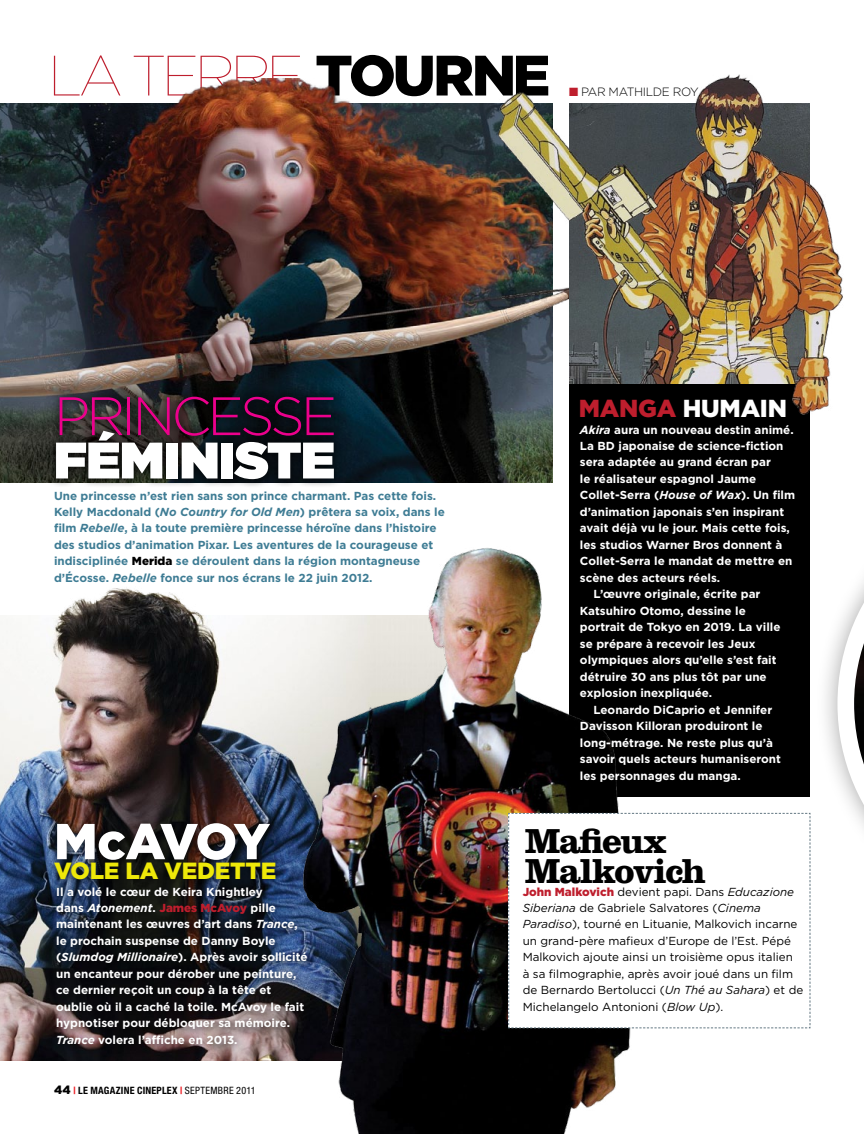
<style>
.page{position:relative;width:864px;height:1134px;background:#fff}
.page>*{position:absolute;margin:0;border:0;box-sizing:border-box;transform-origin:0 0}
.t1{font:100 56.85px "Gotham";letter-spacing:-.08em;color:#be1e2d}
.t2{font:300 54px "Gotham";letter-spacing:-.07em;color:#ec008c}
.t3{font:900 51.3px "Gotham";letter-spacing:-.01em;color:#fff}
.t4{font:900 50.4px "Gotham";letter-spacing:-.01em;color:#fff}
.t5{font:700 36px/30px "Clarendon LT Std";letter-spacing:-.045em;color:#000}
.t6{font:900 24.6px "Gotham";letter-spacing:-.01em;color:#fff}
.t7{font:900 23.4px "Gotham";letter-spacing:.035em;color:#eee809}
.t8{font:300 12px "Gotham";letter-spacing:-.03em;color:#000}
.t9{font:700 11.7px/16.5px "Gotham";color:#fff}
.t10{font:700 11.7px/16.5px "Gotham";color:#3e7c94}
.t11{font:11.7px/16.5px "Gotham";color:#000}
.t12{font:700 condensed 10.2px "Helvetica Neue";letter-spacing:.02em;color:#000}
.s1{font-weight:900;color:#000}
.s2{color:#be1e2d}
.s3{font-style:italic}
.s4{font-weight:900;color:#be1e2d}
.s5{font-family:"Gotham";font-weight:900;font-stretch:normal;font-size:12px}
.s6{color:#ed1d24}
.s7{font-weight:400}
</style>
<div class="page">
<img style="left:61px;top:588px;width:140px;height:27px">
<img style="left:0;top:79px;width:459px;height:25px">
<img style="left:0;top:104px;width:553px;height:379px">
<img style="left:476px;top:92px;width:93px;height:160px">
<img style="left:302px;top:252px;width:267px;height:99px">
<img style="left:0;top:615px;width:285px;height:445px">
<div style="left:48px;top:816px;width:237px;height:73px;background:#000;opacity:.75"></div>
<div style="left:815px;top:475px;width:49px;height:458px;background:#000;opacity:.35"></div>
<svg style="left:837px;top:497px;width:27px;height:413px"></svg>
<div style="left:46px;top:387px;width:298px;height:102px;background:#000;opacity:.75"></div>
<div style="left:50px;top:881px;width:266px;height:173px;background:#000;opacity:.75"></div>
<div style="left:569px;top:384px;width:241px;height:412px;background:#000"></div>
<img style="left:285px;top:548px;width:365px;height:586px">
<img style="left:569px;top:74px;width:278px;height:409px">
<svg style="left:508px;top:813px;width:303px;height:216px"></svg>
<div style="left:575px;top:394px;width:219px;height:32px;background:#000"></div>
<h1 class="t1" style="left:48px;top:45px;width:504px">LA TERRE <span class="s1">TOURNE</span></h1>
<p class="t8" style="left:569px;top:85px;width:131px"><span class="s2">■</span> PAR MATHILDE ROY</p>
<h2 class="t2" style="left:54px;top:387px;width:285px">PRINCESSE</h2>
<h3 class="t3" style="left:54px;top:431px;width:283px">FÉMINISTE</h3>
<p class="t10" style="left:54px;top:487px;width:392px">Une princesse n’est rien sans son prince charmant. Pas cette fois.<br>Kelly Macdonald (<span class="s3">No Country for Old Men</span>) prêtera sa voix, dans le film <span class="s3">Rebelle</span>, à la toute première princesse héroïne dans l’histoire des studios d’animation Pixar. Les aventures de la courageuse et indisciplinée <span class="s1">MERIDA</span> se déroulent dans la région montagneuse d’Écosse. <span class="s3">Rebelle</span> fonce sur nos écrans le 22 juin 2012.</p>
<h3 class="t6" style="left:579px;top:394px;width:210px"><span class="s2">MANGA</span> HUMAIN</h3>
<p class="t9" style="left:580px;top:421px;width:215px"><span class="s3">Akira</span> aura un nouveau destin animé.</p>
<p class="t9" style="left:580px;top:437px;width:205px">La BD japonaise de science-fiction</p>
<p class="t9" style="left:580px;top:454px;width:192px">sera adaptée au grand écran par</p>
<p class="t9" style="left:580px;top:470px;width:178px">le réalisateur espagnol Jaume</p>
<p class="t9" style="left:580px;top:487px;width:217px">Collet-Serra (<span class="s3">House of Wax</span>). Un film</p>
<p class="t9" style="left:580px;top:503px;width:206px">d’animation japonais s’en inspirant</p>
<p class="t9" style="left:580px;top:520px;width:212px">avait déjà vu le jour. Mais cette fois,</p>
<p class="t9" style="left:580px;top:536px;width:204px">les studios Warner Bros donnent à</p>
<p class="t9" style="left:580px;top:553px;width:214px">Collet-Serra le mandat de mettre en</p>
<p class="t9" style="left:580px;top:569px;width:142px">scène des acteurs réels.</p>
<p class="t9" style="left:593px;top:586px;width:169px">L’œuvre originale, écrite par</p>
<p class="t9" style="left:580px;top:602px;width:167px">Katsuhiro Otomo, dessine le</p>
<p class="t9" style="left:580px;top:619px;width:202px">portrait de Tokyo en 2019. La ville</p>
<p class="t9" style="left:580px;top:635px;width:177px">se prépare à recevoir les Jeux</p>
<p class="t9" style="left:580px;top:652px;width:198px">olympiques alors qu’elle s’est fait</p>
<p class="t9" style="left:580px;top:668px;width:188px">détruire 30 ans plus tôt par une</p>
<p class="t9" style="left:580px;top:685px;width:134px">explosion inexpliquée.</p>
<p class="t9" style="left:593px;top:701px;width:180px">Leonardo DiCaprio et Jennifer</p>
<p class="t9" style="left:580px;top:718px;width:184px">Davisson Killoran produiront le</p>
<p class="t9" style="left:580px;top:734px;width:194px">long-métrage. Ne reste plus qu’à</p>
<p class="t9" style="left:580px;top:751px;width:203px">savoir quels acteurs humaniseront</p>
<p class="t9" style="left:580px;top:767px;width:162px">les personnages du manga.</p>
<h3 class="t4" style="left:54px;top:812px;width:213px">MCAVOY</h3>
<h3 class="t7" style="left:54px;top:857px;width:224px">VOLE LA VEDETTE</h3>
<h3 class="t5" style="left:525px;top:825px;width:183px">Mafieux<br>Malkovich</h3>
<p class="t9" style="left:56px;top:883px;width:253px">Il a volé le cœur de Keira Knightley<br>dans <span class="s3">Atonement</span>. <span class="s4">JAMES MCAVOY</span> pille maintenant les œuvres d’art dans <span class="s3">Trance</span>, le prochain suspense de Danny Boyle (<span class="s3">Slumdog Millionaire</span>). Après avoir sollicité un encanteur pour dérober une peinture, ce dernier reçoit un coup à la tête et oublie où il a caché la toile. McAvoy le fait hypnotiser pour débloquer sa mémoire.<br><span class="s3">Trance</span> volera l’affiche en 2013.</p>
<p class="t11" style="left:523px;top:883px;width:282px"><span class="s4">JOHN MALKOVICH</span> devient papi. Dans <span class="s3">Educazione Siberiana</span> de Gabriele Salvatores (<span class="s3">Cinema Paradiso</span>), tourné en Lituanie, Malkovich incarne un grand-père mafieux d’Europe de l’Est. Pépé Malkovich ajoute ainsi un troisième opus italien<br>à sa filmographie, après avoir joué dans un film de Bernardo Bertolucci (<span class="s3">Un Thé au Sahara</span>) et de Michelangelo Antonioni (<span class="s3">Blow Up</span>).</p>
<p class="t12" style="left:54px;top:1084px;width:203px"><span class="s5">44</span> <span class="s6">|</span> LE MAGAZINE CINEPLEX <span class="s6">|</span> <span class="s7">SEPTEMBRE 2011</span></p>
</div>
